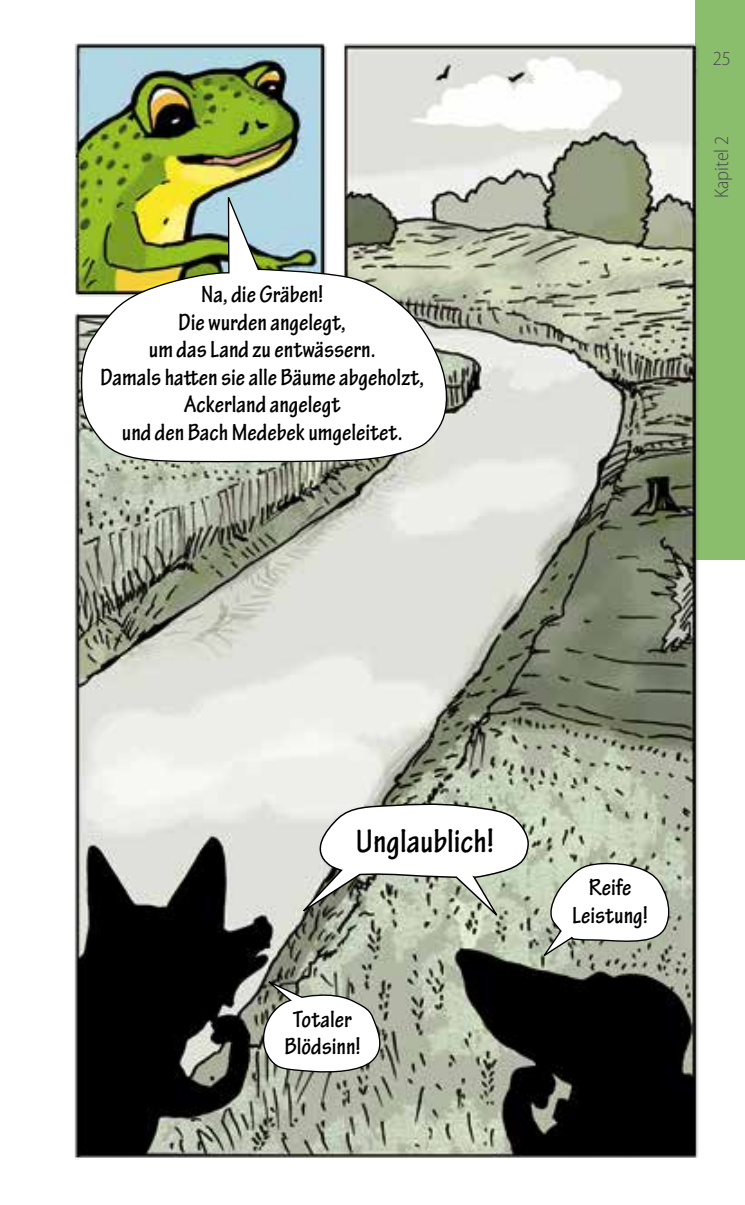
<style>
.page{position:relative;width:745px;height:1205px;background:#fff}
.page>*{position:absolute;margin:0;border:0;box-sizing:border-box;transform-origin:0 0}
.t1{font:700 condensed 35px "Tekton Pro";color:#000}
.t2{font:700 condensed 25px/27.5px "Tekton Pro";color:#000;text-align:center}
.t3{font:300 semi-condensed 20px "Myriad Pro";color:#48484e}
</style>
<div class="page">
<div style="left:694px;top:0;width:50px;height:560px;background:#8abe6d"></div>
<img style="left:74px;top:27px;width:625px;height:1133px">
<svg style="left:301px;top:803px;width:227px;height:120px"></svg>
<svg style="left:542px;top:861px;width:133px;height:96px"></svg>
<svg style="left:257px;top:980px;width:127px;height:93px"></svg>
<svg style="left:80px;top:196px;width:371px;height:609px"></svg>
<p class="t2" style="left:100px;top:281px;width:325px">Na, die Gräben!<br>Die wurden angelegt,<br>um das Land zu entwässern.<br>Damals hatten sie alle Bäume abgeholzt,<br>Ackerland angelegt<br>und den Bach Medebek umgeleitet.</p>
<p class="t3" style="left:712px;top:47px;width:19px">25</p>
<p class="t3" style="left:710px;top:198px;width:64px;rotate:-90deg">Kapitel 2</p>
<h1 class="t1" style="left:355px;top:820px;width:140px">Unglaublich!</h1>
<p class="t2" style="left:284px;top:1006px;width:78px">Totaler<br>Blödsinn!</p>
<p class="t2" style="left:572px;top:874px;width:77px">Reife<br>Leistung!</p>
</div>
